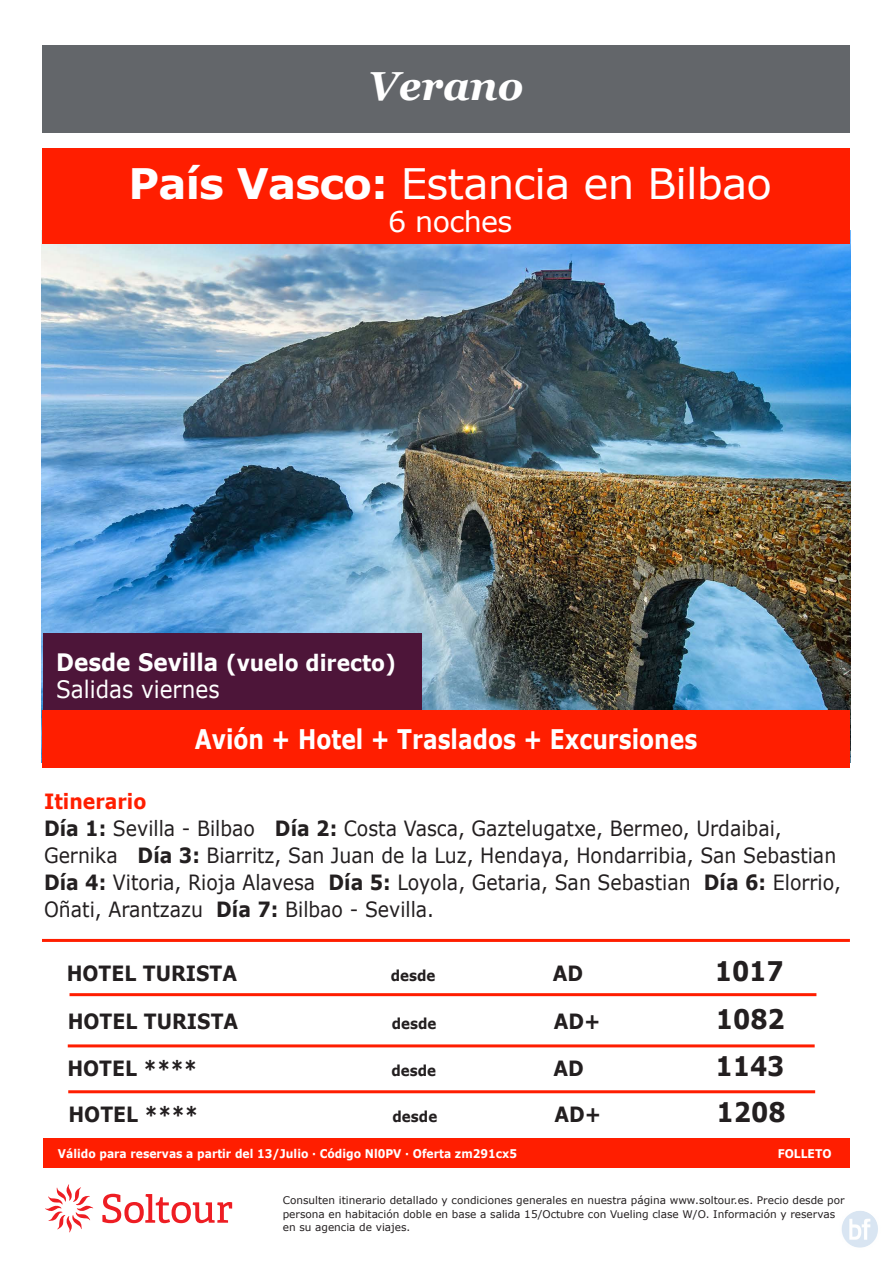
<style>
.page{position:relative;width:893px;height:1263px;background:#fff}
.page>*{position:absolute;margin:0;border:0;box-sizing:border-box;transform-origin:0 0}
.t1{font:42px "Verdana";letter-spacing:-.02em;color:#fff}
.t2{font:italic 700 40.5px "Georgia";color:#fff}
.t3{font:28.5px "Verdana";letter-spacing:-.02em;color:#fff}
.t4{font:700 27px "Verdana";color:#fff;scale:.81 1}
.t5{font:700 27px "Verdana";color:#231f20;scale:.9 1}
.t6{font:24px "Verdana";color:#fff;scale:.9 1}
.t7{font:700 22.5px "Verdana";color:#fff;scale:.9 1}
.t8{font:21px/27px "Verdana";color:#231f20;scale:.9 1}
.t9{font:700 21px "Verdana";color:#231f20;scale:.9 1}
.t10{font:700 15px "Verdana";color:#231f20;scale:.9 1}
.t11{font:700 12px "Verdana";color:#fff;scale:.9 1}
.t12{font:10.5px/13.5px "Verdana";color:#231f20}
.s1{font-weight:700}
.s2{font-size:24px}
.s3{font-weight:700;color:#ff1e00}
</style>
<div class="page">
<img style="left:42px;top:230px;width:809px;height:532px">
<div style="left:42px;top:45px;width:808px;height:88px;background:#63666a"></div>
<hr style="left:42px;top:939px;width:808px;height:3px;background:#ff1e00">
<div style="left:42px;top:148px;width:808px;height:95px;background:#ff1e00"></div>
<div style="left:42px;top:710px;width:808px;height:58px;background:#ff1e00"></div>
<div style="left:43px;top:634px;width:379px;height:76px;background:#4d1539"></div>
<svg style="left:45px;top:1184px;width:187px;height:48px"></svg>
<div style="left:43px;top:1139px;width:807px;height:29px;background:#ff1e00"></div>
<hr style="left:70px;top:993px;width:746px;height:3px;background:#ff1e00">
<hr style="left:68px;top:1044px;width:747px;height:3px;background:#ff1e00">
<hr style="left:68px;top:1090px;width:747px;height:3px;background:#ff1e00">
<img style="left:841px;top:1211px;width:37px;height:37px">
<h2 class="t2" style="left:368px;top:59px;width:157px">Verano</h2>
<h1 class="t1" style="left:129px;top:155px;width:645px"><span class="s1">País Vasco:</span> Estancia en Bilbao</h1>
<h3 class="t3" style="left:388px;top:202px;width:126px">6 noches</h3>
<p class="t7" style="left:56px;top:647px;width:379px"><span class="s2">Desde Sevilla</span> (vuelo directo)</p>
<p class="t6" style="left:56px;top:673px;width:183px">Salidas viernes</p>
<p class="t4" style="left:195px;top:720px;width:622px">Avión + Hotel + Traslados + Excursiones</p>
<p class="t8" style="left:44px;top:787px;width:887px"><span class="s3">Itinerario<br></span><span class="s1">Día 1:</span> Sevilla - Bilbao <span class="s1">Día 2:</span> Costa Vasca, Gaztelugatxe, Bermeo, Urdaibai, Gernika <span class="s1">Día 3:</span> Biarritz, San Juan de la Luz, Hendaya, Hondarribia, San Sebastian <span class="s1">Día 4:</span> Vitoria, Rioja Alavesa <span class="s1">Día 5:</span> Loyola, Getaria, San Sebastian <span class="s1">Día 6:</span> Elorrio, Oñati, Arantzazu <span class="s1">Día 7:</span> Bilbao - Sevilla.</p>
<p class="t9" style="left:67px;top:958px;width:191px">HOTEL TURISTA</p>
<p class="t10" style="left:391px;top:964px;width:51px">desde</p>
<p class="t9" style="left:553px;top:958px;width:35px">AD</p>
<p class="t5" style="left:715px;top:951px;width:78px">1017</p>
<p class="t9" style="left:68px;top:1007px;width:191px">HOTEL TURISTA</p>
<p class="t10" style="left:392px;top:1013px;width:51px">desde</p>
<p class="t9" style="left:554px;top:1007px;width:53px">AD+</p>
<p class="t5" style="left:716px;top:1000px;width:78px">1082</p>
<p class="t9" style="left:67px;top:1054px;width:146px">HOTEL ****</p>
<p class="t10" style="left:391px;top:1060px;width:51px">desde</p>
<p class="t9" style="left:553px;top:1054px;width:35px">AD</p>
<p class="t5" style="left:715px;top:1047px;width:78px">1143</p>
<p class="t9" style="left:68px;top:1099px;width:146px">HOTEL ****</p>
<p class="t10" style="left:392px;top:1105px;width:51px">desde</p>
<p class="t9" style="left:554px;top:1099px;width:53px">AD+</p>
<p class="t5" style="left:716px;top:1093px;width:78px">1208</p>
<p class="t11" style="left:58px;top:1145px;width:512px">Válido para reservas a partir del 13/Julio · Código Nl0PV · Oferta zm291cx5</p>
<p class="t11" style="left:778px;top:1145px;width:61px">FOLLETO</p>
<p class="t12" style="left:283px;top:1193px;width:563px">Consulten itinerario detallado y condiciones generales en nuestra página www.soltour.es. Precio desde por persona en habitación doble en base a salida 15/Octubre con Vueling clase W/O. Información y reservas en su agencia de viajes.</p>
</div>
